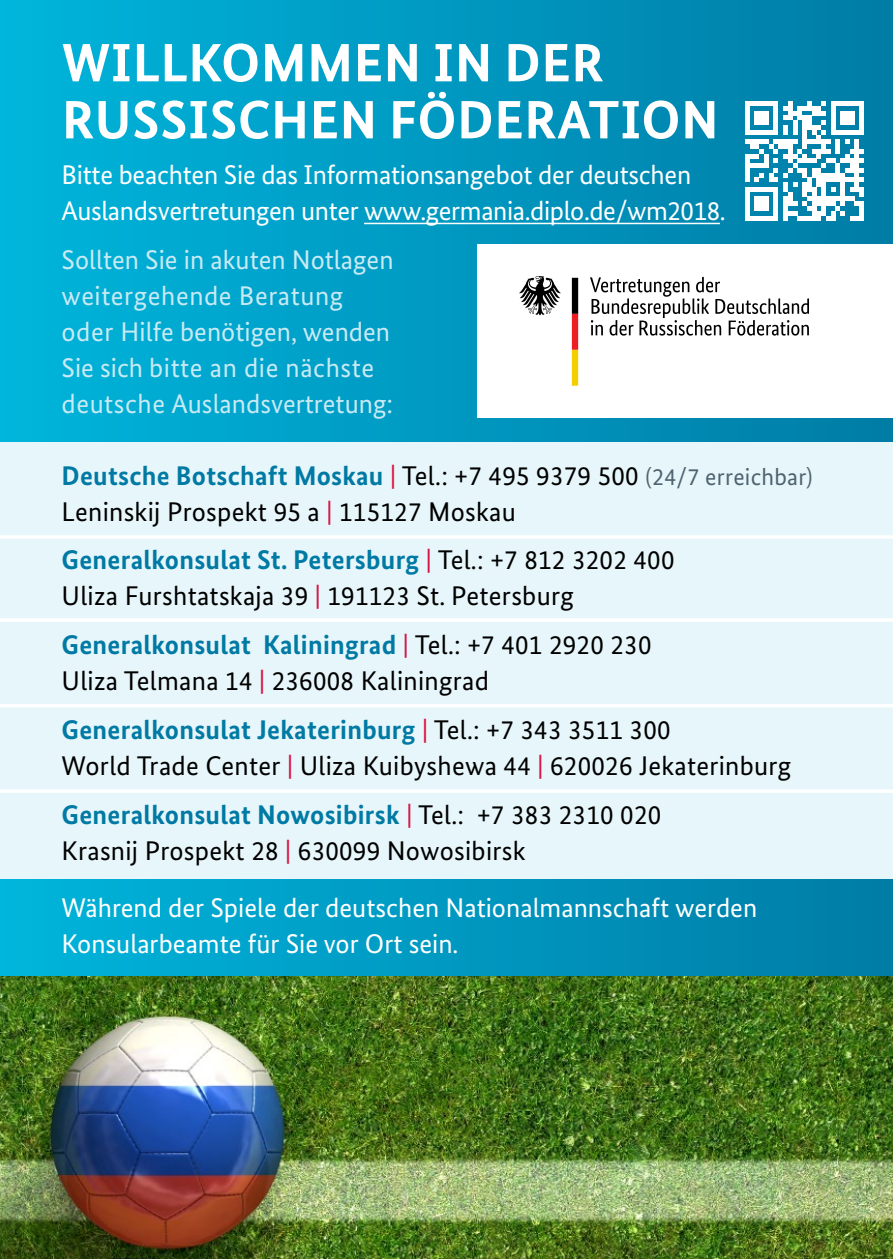
<style>
.page{position:relative;width:893px;height:1259px;background:#e7f6fa}
.page>*{position:absolute;margin:0;border:0;box-sizing:border-box;transform-origin:0 0}
.Headline{font:700 54px "Bundes Sans";letter-spacing:.01em;color:#fff}
.Fließtext{font:27px/36px "Bundes Sans";letter-spacing:.01em;color:#000}
.Fließtext-2{font:27px/36px "Bundes Sans";letter-spacing:-.01em;color:#fff}
.Fließtext-3{font:27px/36px "Bundes Sans";color:#c8eaf4}
.Fließtext-4{font:700 27px "Bundes Sans";letter-spacing:.01em;color:#007aa4}
.s1{font-weight:400;color:#d71345}
.s2{font-weight:400;color:#000}
.s3{font-weight:400;font-size:24px;color:#4e6470}
.s4{color:#d71345}
.s5{font-weight:700;color:#007aa4}
</style>
<div class="page">
<img style="left:0;top:976px;width:893px;height:283px">
<div style="left:0;top:0;width:893px;height:442px;background:linear-gradient(to right,#00b5db,#027da6)"></div>
<div style="left:0;top:879px;width:893px;height:97px;background:linear-gradient(to right,#00b5dc,#007ca6)"></div>
<hr style="left:364px;top:223px;width:356px;height:1px;background:#fff">
<hr style="left:0;top:618px;width:893px;height:4px;background:#fff">
<hr style="left:0;top:535px;width:893px;height:4px;background:#fff">
<hr style="left:0;top:704px;width:893px;height:3px;background:#fff">
<hr style="left:0;top:789px;width:893px;height:4px;background:#fff">
<div style="left:478px;top:244px;width:415px;height:173px;background:#fff"></div>
<svg style="left:590px;top:277px;width:219px;height:58px"></svg>
<svg style="left:519px;top:276px;width:42px;height:39px"></svg>
<svg style="left:572px;top:278px;width:6px;height:108px"></svg>
<svg style="left:745px;top:101px;width:119px;height:119px;background:#8bc6d8"></svg>
<p class="Headline" style="left:62px;top:30px;width:543px">WILLKOMMEN IN DER</p>
<p class="Headline" style="left:62px;top:87px;width:658px">RUSSISCHEN FÖDERATION</p>
<p class="Fließtext-2" style="left:62px;top:156px;width:666px">Bitte beachten Sie das Informationsangebot der deutschen<br>Auslandsvertretungen unter www.germania.diplo.de/wm2018.</p>
<p class="Fließtext-3" style="left:62px;top:242px;width:334px">Sollten Sie in akuten Notlagen weitergehende Beratung oder Hilfe benötigen, wenden<br>Sie sich bitte an die nächste deutsche Auslandsvertretung:</p>
<p class="Fließtext-4" style="left:62px;top:459px;width:753px">Deutsche Botschaft Moskau <span class="s1">|</span> <span class="s2">Tel.: +7 495 9379 500</span> <span class="s3">(24/7 erreichbar)</span></p>
<p class="Fließtext" style="left:62px;top:493px;width:456px">Leninskij Prospekt 95 a <span class="s4">|</span> 115127 Moskau</p>
<p class="Fließtext" style="left:62px;top:542px;width:614px"><span class="s5">Generalkonsulat St. Petersburg</span> <span class="s4">|</span> Tel.: +7 812 3202 400<br>Uliza Furshtatskaja 39 <span class="s4">|</span> 191123 St. Petersburg</p>
<p class="Fließtext" style="left:62px;top:626px;width:591px"><span class="s5">Generalkonsulat Kaliningrad</span> <span class="s4">|</span> Tel.: +7 401 2920 230<br>Uliza Telmana 14 <span class="s4">|</span> 236008 Kaliningrad</p>
<p class="Fließtext" style="left:62px;top:711px;width:731px"><span class="s5">Generalkonsulat Jekaterinburg</span> <span class="s4">|</span> Tel.: +7 343 3511 300<br>World Trade Center <span class="s4">|</span> Uliza Kuibyshewa 44 <span class="s4">|</span> 620026 Jekaterinburg</p>
<p class="Fließtext" style="left:62px;top:796px;width:601px"><span class="s5">Generalkonsulat Nowosibirsk</span> <span class="s4">|</span> Tel.: +7 383 2310 020<br>Krasnij Prospekt 28 <span class="s4">|</span> 630099 Nowosibirsk</p>
<p class="Fließtext-2" style="left:62px;top:889px;width:697px">Während der Spiele der deutschen Nationalmannschaft werden<br>Konsularbeamte für Sie vor Ort sein.</p>
</div>
